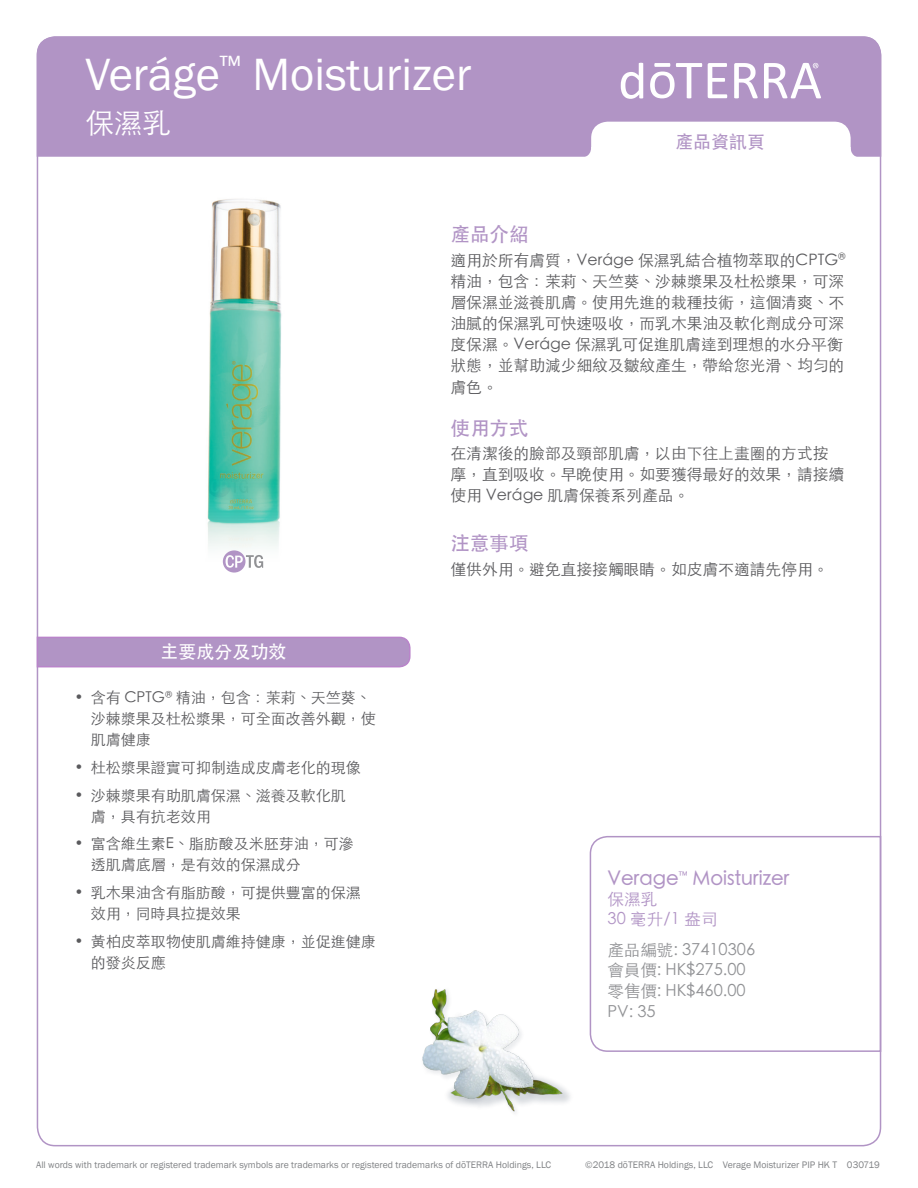
<style>
.page{position:relative;width:918px;height:1188px;background:#fff}
.page>*{position:absolute;margin:0;border:0;box-sizing:border-box;transform-origin:0 0}
.Main_H1{font:46.5px "Franklin Gothic";color:#fff}
.Main_H2{font:300 28.5px "ST Heiti TC";color:#fff}
.Right_Column_Tag_H1{font:500 19.5px "ST Heiti TC";color:#b194c5}
.Purple_Headers{font:500 19.5px "ST Heiti TC";color:#b194c5}
.CH_Subheader{font:500 18px "ST Heiti TC";color:#fff}
.t1{font:500 18px "ST Heiti TC";color:#b194c5}
.Right_Column_Tag_H2{font:300 16.5px/19.5px "ST Heiti TC";color:#919295}
.Right_Column_Tag_H2-2{font:300 16.5px/19.5px "ST Heiti TC";letter-spacing:.01em;color:#b194c5}
.Body{font:300 15.75px/21px "ST Heiti TC";color:#5a5a5d}
.Directions_Bold_Attr{font:300 15.75px/21px "ST Heiti TC";color:#5a5a5d}
.CH_Subheader-2{font:300 15.75px "ST Heiti TC";color:#5a5a5d}
.t2{font:300 15px/21px "ST Heiti TC";color:#5a5a5d}
.t3{font:9.75px "Franklin Gothic";color:#808285}
</style>
<div class="page">
<div style="left:37px;top:36px;width:844px;height:121px;background:#b194c5"></div>
<svg style="left:734px;top:63px;width:24px;height:35px"></svg>
<svg style="left:708px;top:63px;width:19px;height:35px"></svg>
<svg style="left:650px;top:63px;width:52px;height:35px"></svg>
<svg style="left:621px;top:63px;width:22px;height:36px"></svg>
<svg style="left:764px;top:63px;width:57px;height:35px"></svg>
<svg style="left:581px;top:122px;width:280px;height:35px"></svg>
<img style="left:422px;top:989px;width:148px;height:124px">
<svg style="left:36px;top:636px;width:375px;height:32px;background:#b597c7"></svg>
<img style="left:207px;top:199px;width:75px;height:362px">
<svg style="left:589px;top:835px;width:293px;height:218px"></svg>
<svg style="left:223px;top:550px;width:40px;height:23px"></svg>
<p class="Main_H1" style="left:85px;top:45px;width:387px">Veráge<sup>™</sup> Moisturizer</p>
<p class="Main_H2" style="left:85px;top:98px;width:87px">保濕乳</p>
<p class="t1" style="left:675px;top:131px;width:91px">產品資訊頁</p>
<p class="CH_Subheader" style="left:161px;top:641px;width:127px">主要成分及功效</p>
<p class="t2" style="left:91px;top:686px;width:286px;text-indent:-16px">• 含有 CPTG<sup>®</sup> 精油，包含：茉莉、天竺葵、沙棘漿果及杜松漿果，可全面改善外觀，使肌膚健康</p>
<p class="t2" style="left:75px;top:755px;width:288px">• 杜松漿果證實可抑制造成皮膚老化的現像</p>
<p class="t2" style="left:91px;top:783px;width:256px;text-indent:-16px">• 沙棘漿果有助肌膚保濕、滋養及軟化肌膚，具有抗老效用</p>
<p class="t2" style="left:91px;top:832px;width:265px;text-indent:-16px">• 富含維生素E、脂肪酸及米胚芽油，可滲透肌膚底層，是有效的保濕成分</p>
<p class="t2" style="left:91px;top:881px;width:271px;text-indent:-16px">• 乳木果油含有脂肪酸，可提供豐富的保濕效用，同時具拉提效果</p>
<p class="t2" style="left:91px;top:929px;width:286px;text-indent:-16px">• 黃柏皮萃取物使肌膚維持健康，並促進健康的發炎反應</p>
<p class="Purple_Headers" style="left:451px;top:223px;width:79px">產品介紹</p>
<p class="Body" style="left:451px;top:248px;width:397px">適用於所有膚質，Veráge 保濕乳結合植物萃取的CPTG<sup>®</sup>精油，包含：茉莉、天竺葵、沙棘漿果及杜松漿果，可深層保濕並滋養肌膚。使用先進的栽種技術，這個清爽、不油膩的保濕乳可快速吸收，而乳木果油及軟化劑成分可深度保濕。Veráge 保濕乳可促進肌膚達到理想的水分平衡狀態，並幫助減少細紋及皺紋產生，帶給您光滑、均勻的</p>
<p class="Body" style="left:451px;top:375px;width:49px">膚色。</p>
<p class="Purple_Headers" style="left:451px;top:417px;width:79px">使用方式</p>
<p class="Directions_Bold_Attr" style="left:451px;top:442px;width:395px">在清潔後的臉部及頸部肌膚，以由下往上畫圈的方式按摩，直到吸收。早晚使用。如要獲得最好的效果，請接續使用 Veráge 肌膚保養系列產品。</p>
<p class="Purple_Headers" style="left:451px;top:532px;width:79px">注意事項</p>
<p class="CH_Subheader-2" style="left:451px;top:555px;width:379px">僅供外用。避免直接接觸眼睛。如皮膚不適請先停用。</p>
<p class="Right_Column_Tag_H1" style="left:607px;top:868px;width:184px">Verage<sup>™</sup> Moisturizer</p>
<p class="Right_Column_Tag_H2-2" style="left:607px;top:888px;width:112px">保濕乳<br>30 毫升/1 盎司</p>
<p class="Right_Column_Tag_H2" style="left:607px;top:939px;width:149px">產品編號: 37410306會員價: HK$275.00</p>
<p class="Right_Column_Tag_H2" style="left:607px;top:979px;width:140px;line-height:21px">零售價: HK$460.00<br>PV: 35</p>
<p class="t3" style="left:36px;top:1159px;width:517px">All words with trademark or registered trademark symbols are trademarks or registered trademarks of dōTERRA Holdings, LLC</p>
<p class="t3" style="left:585px;top:1158px;width:296px">©2018 dōTERRA Holdings, LLC Verage Moisturizer PIP HK T 030719</p>
</div>
